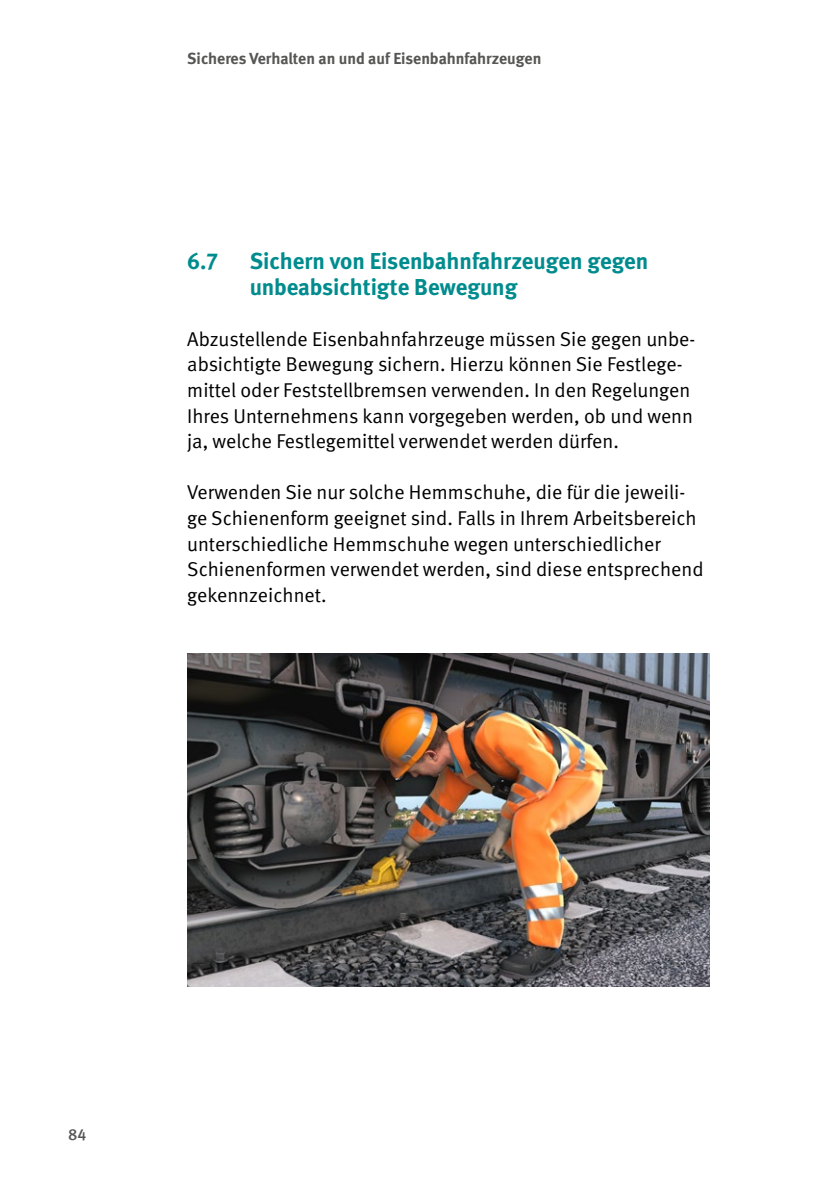
<style>
.page{position:relative;width:840px;height:1191px;background:#fff}
.page>*{position:absolute;margin:0;border:0;box-sizing:border-box;transform-origin:0 0}
.Überschriften_H2{font:700 23px/25.6px "DGUV Meta";color:#008c8e}
.Fließtext_FT_Abstand_nach{font:20px/25.6px "DGUV Meta";color:#000}
.t1{font:700 16px "DGUV Meta";color:#565655}
.t2{font:500 16px "DGUV Meta";color:#565655}
</style>
<div class="page">
<img style="left:187px;top:653px;width:522px;height:333px">
<p class="t1" style="left:187px;top:49px;width:355px">Sicheres Verhalten an und auf Eisenbahnfahrzeugen</p>
<h2 class="Überschriften_H2" style="left:187px;top:249px;width:32px">6.7</h2>
<h2 class="Überschriften_H2" style="left:249px;top:249px;width:400px">Sichern von Eisenbahnfahrzeugen gegen unbeabsichtigte Bewegung</h2>
<p class="Fließtext_FT_Abstand_nach" style="left:187px;top:326px;width:509px">Abzustellende Eisenbahnfahrzeuge müssen Sie gegen unbe&shy;absichtigte Bewegung sichern. Hierzu können Sie Festlege&shy;mittel oder Feststellbremsen verwenden. In den Regelungen Ihres Unternehmens kann vorgegeben werden, ob und wenn ja, welche Festlegemittel verwendet werden dürfen.</p>
<p class="Fließtext_FT_Abstand_nach" style="left:187px;top:480px;width:517px">Verwenden Sie nur solche Hemmschuhe, die für die jeweili&shy;ge Schienenform geeignet sind. Falls in Ihrem Arbeitsbereich unterschiedliche Hemmschuhe wegen unterschiedlicher Schienenformen verwendet werden, sind diese entsprechend gekennzeichnet.</p>
<p class="t2" style="left:68px;top:1124px;width:20px">84</p>
</div>
